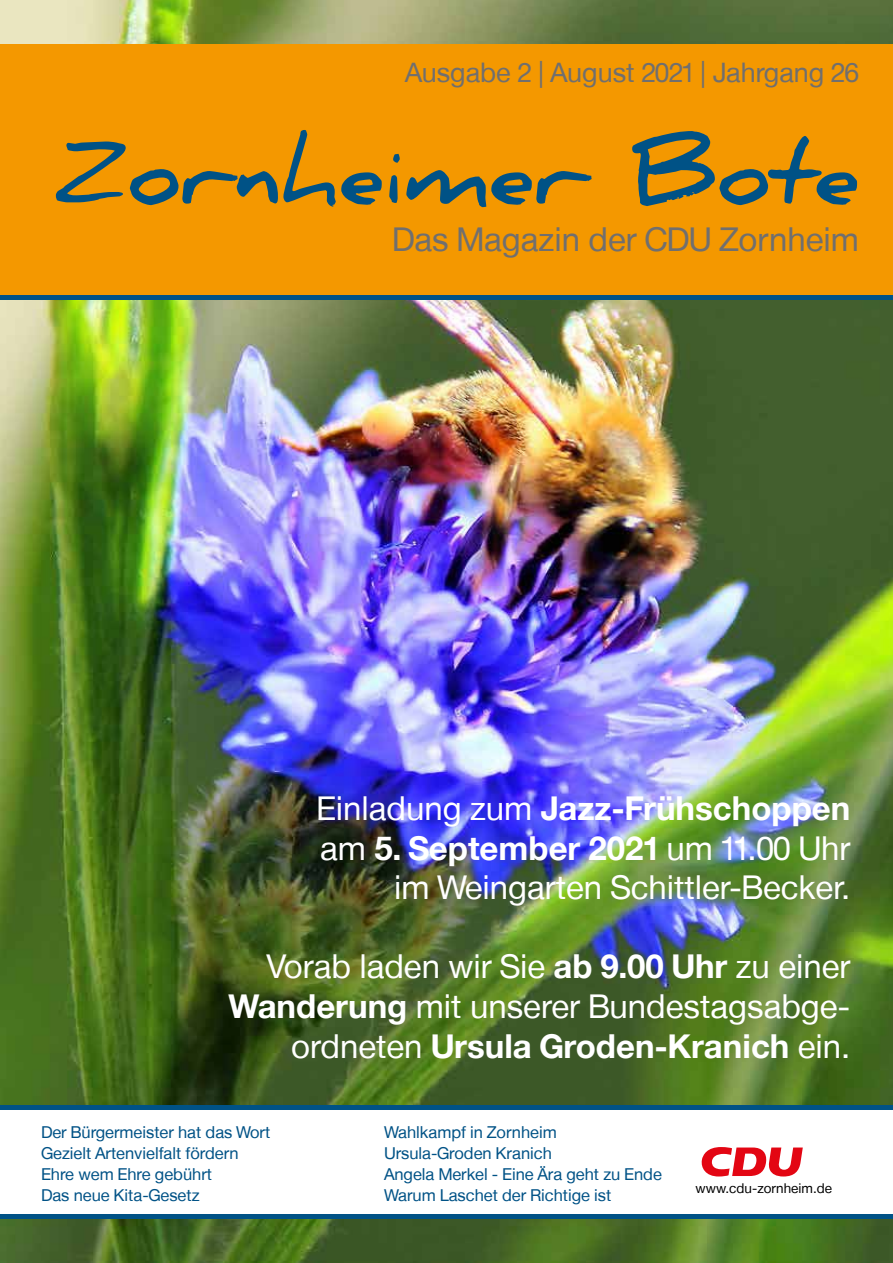
<style>
.page{position:relative;width:893px;height:1263px;background:#fff}
.page>*{position:absolute;margin:0;border:0;box-sizing:border-box;transform-origin:0 0}
.t1{font:700 85.5px "Daniel";color:#005286}
.t2{font:33px/39.6px "CDU Helvetica";color:#fff;text-align:right}
.t3{font:33px "CDU Helvetica";color:#706f6f}
.t4{font:27px "CDU Helvetica";color:#706f6f}
.t5{font:16.5px/21px "CDU Helvetica";color:#005286}
.t6{font:13.5px "CDU Helvetica";color:#000}
.s1{font-weight:700}
</style>
<div class="page">
<img style="left:0;top:1px;width:893px;height:1262px">
<div style="left:0;top:45px;width:893px;height:250px;background:#f49800"></div>
<div style="left:0;top:1110px;width:893px;height:108px;background:#fff"></div>
<svg style="left:701px;top:1147px;width:102px;height:29px"></svg>
<div style="left:0;top:1105px;width:893px;height:5px;background:#005286"></div>
<hr style="left:0;top:1214px;width:893px;height:4px;background:#005286">
<div style="left:0;top:295px;width:893px;height:5px;background:#005286"></div>
<h3 class="t4" style="left:405px;top:56px;width:455px">Ausgabe 2 | August 2021 | Jahrgang 26</h3>
<h1 class="t1" style="left:54px;top:124px;width:806px">Zornheimer Bote</h1>
<h2 class="t3" style="left:392px;top:220px;width:468px">Das Magazin der CDU Zornheim</h2>
<h2 class="t2" style="left:317px;top:788px;width:535px">Einladung zum <span class="s1">Jazz-Frühschoppen </span>am <span class="s1">5. September 2021</span> um 11.00 Uhr im Weingarten Schittler-Becker.</h2>
<h2 class="t2" style="left:229px;top:946px;width:623px">Vorab laden wir Sie <span class="s1">ab 9.00 Uhr</span> zu einer<br><span class="s1">Wanderung</span> mit unserer Bundestagsabge&shy;ordneten <span class="s1">Ursula Groden-Kranich</span> ein.</h2>
<p class="t5" style="left:41px;top:1121px;width:230px">Der Bürgermeister hat das Wort<br>Gezielt Artenvielfalt fördern<br>Ehre wem Ehre gebührt<br>Das neue Kita-Gesetz</p>
<p class="t5" style="left:384px;top:1121px;width:279px">Wahlkampf in Zornheim<br>Ursula-Groden Kranich<br>Angela Merkel - Eine Ära geht zu Ende<br>Warum Laschet der Richtige ist</p>
<p class="t6" style="left:696px;top:1180px;width:138px">www.cdu-zornheim.de</p>
</div>
